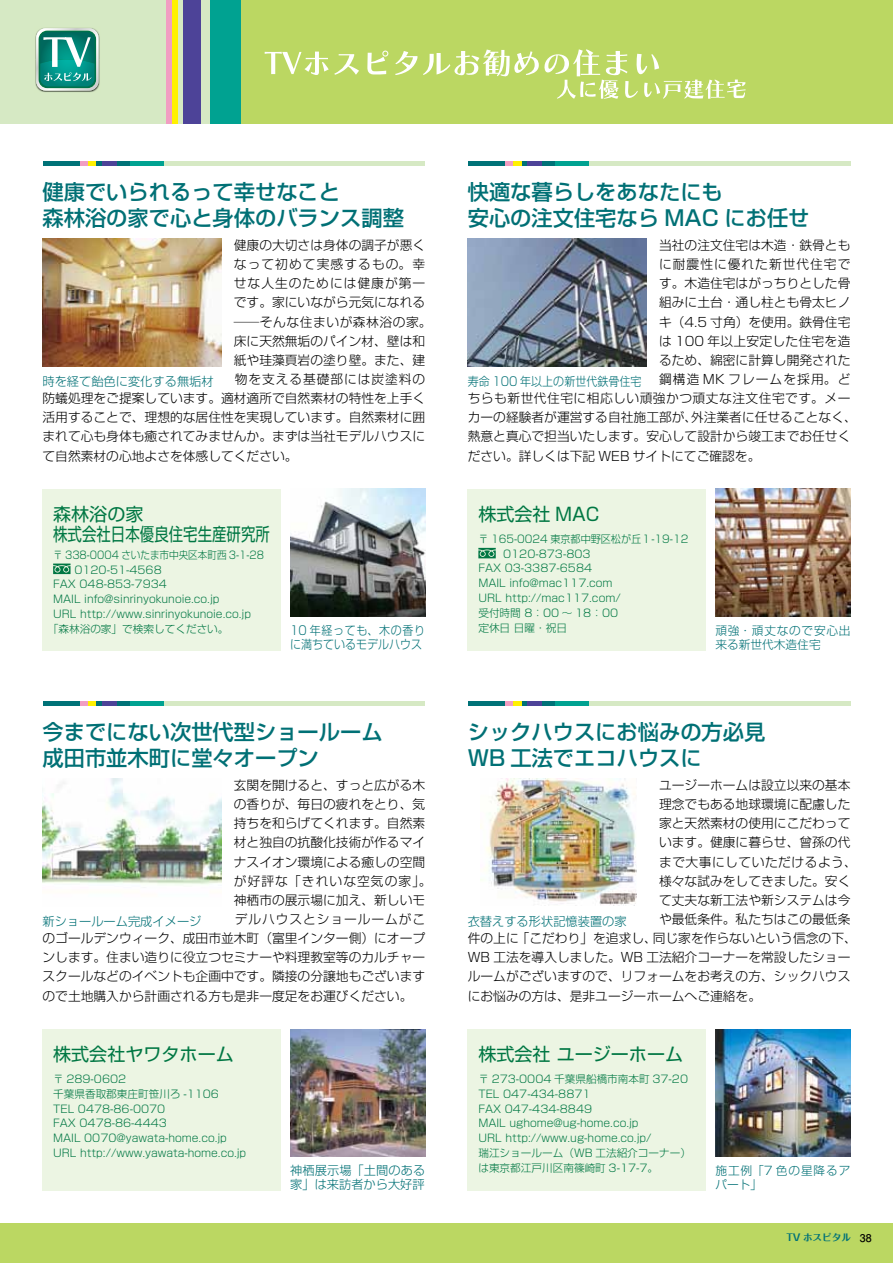
<style>
.page{position:relative;width:893px;height:1263px;background:#fff}
.page>*{position:absolute;margin:0;border:0;box-sizing:border-box;transform-origin:0 0}
.t1{font:500 21.3px/26.1px "Shin Go Pro";color:#007075}
.t2{font:18px/20.2px "Shin Go Pro";color:#007743}
.t3{font:300 12.75px/19.2px "Shin Go Pro";color:#000}
.t4{font:300 12.75px "Shin Go Pro";letter-spacing:.085em;color:#000}
.t5{font:300 12.75px "Shin Go Pro";letter-spacing:.035em;color:#000}
.t6{font:300 12.75px "Shin Go Pro";letter-spacing:.07em;color:#000}
.t7{font:300 12.75px "Shin Go Pro";letter-spacing:.075em;color:#000}
.t8{font:300 12.75px "Shin Go Pro";letter-spacing:.02em;color:#000}
.t9{font:300 12.75px "Shin Go Pro";letter-spacing:.04em;color:#000;scale:2 1}
.t10{font:300 12.15px/13.8px "Shin Go Pro";color:#007075}
.t11{font:300 12.15px/13.8px "Shin Go Pro";color:#007075;scale:.9 1}
.t12{font:300 11.7px "Shin Go Pro";letter-spacing:.06em;color:#007075}
.t13{font:300 11.7px "Shin Go Pro";color:#007075}
.t14{font:300 10.65px/14.9px "Shin Go Pro";color:#007843}
.t15{font:300 10.65px/14.9px "Shin Go Pro";color:#007743}
.t16{font:300 10.65px "Shin Go Pro";color:#007743;scale:.9 1}
.t17{font:300 10.65px "Shin Go Pro";color:#007843;scale:.95 1}
.t18{font:700 10.65px "Futo Go B101 Pro";color:#000}
.t19{font:700 9.6px "Folk Pro";color:#007277}
</style>
<div class="page">
<div style="left:0;top:0;width:274px;height:123px;background:#d6e9c4"></div>
<div style="left:210px;top:0;width:31px;height:123px;background:#00a291"></div>
<div style="left:183px;top:0;width:18px;height:123px;background:#4d4398"></div>
<div style="left:167px;top:0;width:5px;height:123px;background:#f19ec2"></div>
<div style="left:172px;top:0;width:6px;height:123px;background:#fff100"></div>
<div style="left:241px;top:0;width:638px;height:123px;background:#bbd762"></div>
<img style="left:35px;top:35px;width:65px;height:57px">
<svg style="left:36px;top:28px;width:63px;height:63px"></svg>
<div style="left:423px;top:1223px;width:470px;height:40px;background:#bbd762"></div>
<div style="left:0;top:1223px;width:878px;height:40px;background:#bbd762"></div>
<div style="left:879px;top:0;width:14px;height:123px;background:#bbd762"></div>
<svg style="left:265px;top:52px;width:94px;height:23px"></svg>
<svg style="left:367px;top:51px;width:21px;height:24px"></svg>
<svg style="left:395px;top:51px;width:22px;height:24px"></svg>
<svg style="left:423px;top:49px;width:323px;height:50px"></svg>
<hr style="left:468px;top:702px;width:121px;height:4px;background:#007277">
<hr style="left:589px;top:702px;width:261px;height:4px;background:#d6e9c4">
<hr style="left:555px;top:702px;width:34px;height:4px;background:#00a291">
<hr style="left:527px;top:702px;width:15px;height:4px;background:#4d4398">
<svg style="left:505px;top:702px;width:16px;height:4px"></svg>
<div style="left:468px;top:1029px;width:238px;height:162px;background:#ecf5e3"></div>
<img style="left:715px;top:1029px;width:135px;height:127px">
<img style="left:480px;top:778px;width:157px;height:128px">
<hr style="left:43px;top:702px;width:120px;height:4px;background:#007277">
<hr style="left:163px;top:702px;width:262px;height:4px;background:#d6e9c4">
<hr style="left:130px;top:702px;width:33px;height:4px;background:#00a291">
<hr style="left:102px;top:702px;width:15px;height:4px;background:#4d4398">
<svg style="left:80px;top:702px;width:16px;height:4px"></svg>
<div style="left:43px;top:1029px;width:238px;height:162px;background:#ecf5e3"></div>
<img style="left:290px;top:1029px;width:135px;height:127px">
<img style="left:43px;top:779px;width:178px;height:106px">
<hr style="left:468px;top:162px;width:121px;height:4px;background:#007277">
<hr style="left:589px;top:162px;width:261px;height:4px;background:#d6e9c4">
<hr style="left:555px;top:162px;width:34px;height:4px;background:#00a291">
<hr style="left:527px;top:162px;width:15px;height:4px;background:#4d4398">
<svg style="left:505px;top:162px;width:16px;height:4px"></svg>
<div style="left:468px;top:489px;width:238px;height:162px;background:#ecf5e3"></div>
<img style="left:715px;top:489px;width:135px;height:127px">
<img style="left:468px;top:239px;width:178px;height:127px">
<svg style="left:478px;top:548px;width:18px;height:10px"></svg>
<hr style="left:43px;top:162px;width:120px;height:4px;background:#007277">
<hr style="left:163px;top:162px;width:262px;height:4px;background:#d6e9c4">
<hr style="left:130px;top:162px;width:33px;height:4px;background:#00a291">
<hr style="left:102px;top:162px;width:15px;height:4px;background:#4d4398">
<svg style="left:80px;top:162px;width:16px;height:4px"></svg>
<div style="left:43px;top:489px;width:238px;height:162px;background:#ecf5e3"></div>
<img style="left:290px;top:489px;width:135px;height:127px">
<img style="left:43px;top:239px;width:178px;height:127px">
<svg style="left:53px;top:563px;width:18px;height:11px"></svg>
<h1 class="t1" style="left:43px;top:176px;width:363px">健康でいられるって幸せなこと<br>森林浴の家で心と身体のバランス調整</h1>
<p class="t3" style="left:234px;top:234px;width:193px">健康の大切さは身体の調子が悪く</p>
<p class="t4" style="left:234px;top:254px;width:193px">なって初めて実感するもの。幸</p>
<p class="t7" style="left:234px;top:273px;width:193px">せな人生のためには健康が第一</p>
<p class="t3" style="left:234px;top:291px;width:193px">です。家にいながら元気になれる</p>
<p class="t9" style="left:234px;top:311px;width:100px">─そんな住まいが森林浴の家。</p>
<p class="t3" style="left:234px;top:330px;width:193px">床に天然無垢のパイン材、壁は和</p>
<p class="t3" style="left:234px;top:349px;width:193px">紙や珪藻頁岩の塗り壁。また、建</p>
<p class="t6" style="left:235px;top:369px;width:192px">物を支える基礎部には炭塗料の</p>
<p class="t3" style="left:43px;top:387px;width:384px">防蟻処理をご提案しています。適材適所で自然素材の特性を上手く</p>
<p class="t3" style="left:43px;top:406px;width:384px">活用することで、理想的な居住性を実現しています。自然素材に囲</p>
<p class="t3" style="left:43px;top:425px;width:384px">まれて心も身体も癒されてみませんか。まずは当社モデルハウスに</p>
<p class="t3" style="left:43px;top:444px;width:257px">て自然素材の心地よさを体感してください。</p>
<p class="t10" style="left:43px;top:373px;width:173px">時を経て飴色に変化する無垢材</p>
<h2 class="t2" style="left:53px;top:501px;width:218px">森林浴の家<br>株式会社日本優良住宅生産研究所</h2>
<p class="t16" style="left:53px;top:546px;width:236px">〒 338-0004 さいたま市中央区本町西 3-1-28</p>
<p class="t15" style="left:74px;top:561px;width:89px">0120-51-4568</p>
<p class="t15" style="left:53px;top:576px;width:115px">FAX 048-853-7934</p>
<p class="t15" style="left:53px;top:590px;width:168px">MAIL info@sinrinyokunoie.co j p.</p>
<p class="t15" style="left:53px;top:605px;width:199px">URL http://www.sinrinyokunoie.co j p.</p>
<p class="t15" style="left:48px;top:620px;width:182px">「森林浴の家」で検索してください。</p>
<p class="t11" style="left:290px;top:622px;width:152px">10 年経っても、木の香りに満ちているモデルハウス</p>
<h1 class="t1" style="left:43px;top:716px;width:342px">今までにない次世代型ショールーム成田市並木町に堂々オープン</h1>
<p class="t3" style="left:234px;top:774px;width:193px">玄関を開けると、すっと広がる木</p>
<p class="t3" style="left:234px;top:793px;width:193px">の香りが、毎日の疲れをとり、気</p>
<p class="t3" style="left:234px;top:812px;width:193px">持ちを和らげてくれます。自然素</p>
<p class="t3" style="left:234px;top:831px;width:193px">材と独自の抗酸化技術が作るマイ</p>
<p class="t3" style="left:234px;top:851px;width:193px">ナスイオン環境による癒しの空間</p>
<p class="t4" style="left:234px;top:870px;width:199px">が好評な「きれいな空気の家。「</p>
<p class="t3" style="left:234px;top:889px;width:193px">神栖市の展示場に加え、新しいモ</p>
<p class="t6" style="left:235px;top:909px;width:192px">デルハウスとショールームがこ</p>
<p class="t3" style="left:43px;top:927px;width:384px">のゴールデンウィーク、成田市並木町（富里インター側）にオープ</p>
<p class="t3" style="left:43px;top:946px;width:384px">ンします。住まい造りに役立つセミナーや料理教室等のカルチャー</p>
<p class="t3" style="left:43px;top:965px;width:384px">スクールなどのイベントも企画中です。隣接の分譲地もございます</p>
<p class="t3" style="left:43px;top:984px;width:371px">ので土地購入から計画される方も是非一度足をお運びください。</p>
<p class="t10" style="left:43px;top:913px;width:160px">新ショールーム完成イメージ</p>
<h2 class="t2" style="left:53px;top:1041px;width:182px">株式会社ヤワタホーム</h2>
<p class="t15" style="left:53px;top:1070px;width:195px">〒 289-0602<br>千葉県香取郡東庄町笹川ろ -1106<br>TEL 0478-86-0070<br>FAX 0478-86-4443<br>MAIL 0070@yawata-home.co j p.<br>URL http://www.yawata-home.co j p.</p>
<p class="t10" style="left:290px;top:1162px;width:137px">神栖展示場「土間のある家」は来訪者から大好評</p>
<h1 class="t1" style="left:468px;top:176px;width:343px">快適な暮らしをあなたにも<br>安心の注文住宅なら MAC にお任せ</h1>
<p class="t3" style="left:659px;top:234px;width:193px">当社の注文住宅は木造・鉄骨とも</p>
<p class="t7" style="left:659px;top:254px;width:193px">に耐震性に優れた新世代住宅で</p>
<p class="t3" style="left:659px;top:272px;width:193px">す。木造住宅はがっちりとした骨</p>
<p class="t3" style="left:659px;top:291px;width:193px">組みに土台・通し柱とも骨太ヒノ</p>
<p class="t3" style="left:659px;top:311px;width:193px">キ（4.5 寸角）を使用。鉄骨住宅</p>
<p class="t8" style="left:659px;top:330px;width:193px">は 100 年以上安定した住宅を造</p>
<p class="t3" style="left:659px;top:349px;width:193px">るため、綿密に計算し開発された</p>
<p class="t4" style="left:659px;top:369px;width:193px">鋼構造 MK フレームを採用。ど</p>
<p class="t5" style="left:468px;top:388px;width:384px">ちらも新世代住宅に相応しい頑強かつ頑丈な注文住宅です。メー</p>
<p class="t3" style="left:691px;top:406px;width:167px">外注業者に任せることなく、</p>
<p class="t11" style="left:468px;top:373px;width:194px">寿命 100 年以上の新世代鉄骨住宅</p>
<p class="t3" style="left:468px;top:406px;width:384px">カーの経験者が運営する自社施工部が、<br>熱意と真心で担当いたします。安心して設計から竣工までお任せください。詳しくは下記 WEB サイトにてご確認を。</p>
<h2 class="t2" style="left:478px;top:501px;width:123px">株式会社 MAC</h2>
<p class="t17" style="left:478px;top:530px;width:223px">〒 165-0024 東京都中野区松が丘１-19-12</p>
<p class="t14" style="left:503px;top:545px;width:89px">0120-873-803</p>
<p class="t14" style="left:478px;top:560px;width:115px">FAX 03-3387-6584</p>
<p class="t14" style="left:478px;top:574px;width:136px">MAIL info@mac117.com</p>
<p class="t14" style="left:478px;top:589px;width:144px">URL http://mac117.com/</p>
<p class="t14" style="left:478px;top:604px;width:141px">受付時間 8：00~ 18：00</p>
<p class="t14" style="left:478px;top:619px;width:90px">定休日日曜・祝日</p>
<p class="t12" style="left:715px;top:621px;width:137px">頑強・頑丈なので安心出</p>
<p class="t13" style="left:715px;top:635px;width:107px">来る新世代木造住宅</p>
<h1 class="t1" style="left:468px;top:716px;width:299px">シックハウスにお悩みの方必見<br>WB 工法でエコハウスに</h1>
<p class="t3" style="left:653px;top:774px;width:206px;text-align:center">ユージーホームは設立以来の基本理念でもある地球環境に配慮した家と天然素材の使用にこだわっています。健康に暮らせ、曾孫の代まで大事にしていただけるよう、様々な試みをしてきました。安くて丈夫な新工法や新システムは今や最低条件。私たちはこの最低条同じ家を作らないという信念の下、</p>
<p class="t10" style="left:468px;top:913px;width:160px">衣替えする形状記憶装置の家</p>
<p class="t3" style="left:517px;top:927px;width:142px">「こだわり」を追求し、</p>
<p class="t3" style="left:468px;top:927px;width:384px">件の上に<br>WB 工法を導入しました。WB 工法紹介コーナーを常設したショールームがございますので、リフォームをお考えの方、シックハウスにお悩みの方は、是非ユージーホームへご連絡を。</p>
<h2 class="t2" style="left:478px;top:1041px;width:206px">株式会社ユージーホーム</h2>
<p class="t14" style="left:478px;top:1070px;width:214px">〒 273-0004 千葉県船橋市南本町 37-20<br>TEL 047-434-8871<br>FAX 047-434-8849<br>MAIL ughome@ug-home.co j p.<br>URL http://www.ug-home.co j p. /<br>瑞江ショールーム（WB 工法紹介コーナー(</p>
<p class="t14" style="left:478px;top:1159px;width:181px">は東京都江戸川区南篠崎町 3-17-7。</p>
<p class="t12" style="left:715px;top:1161px;width:136px">施工例「7 色の星降るア</p>
<p class="t12" style="left:715px;top:1175px;width:48px">パート「</p>
<p class="t19" style="left:786px;top:1229px;width:66px">TV ホスピタル</p>
<p class="t18" style="left:860px;top:1229px;width:13px">38</p>
</div>
